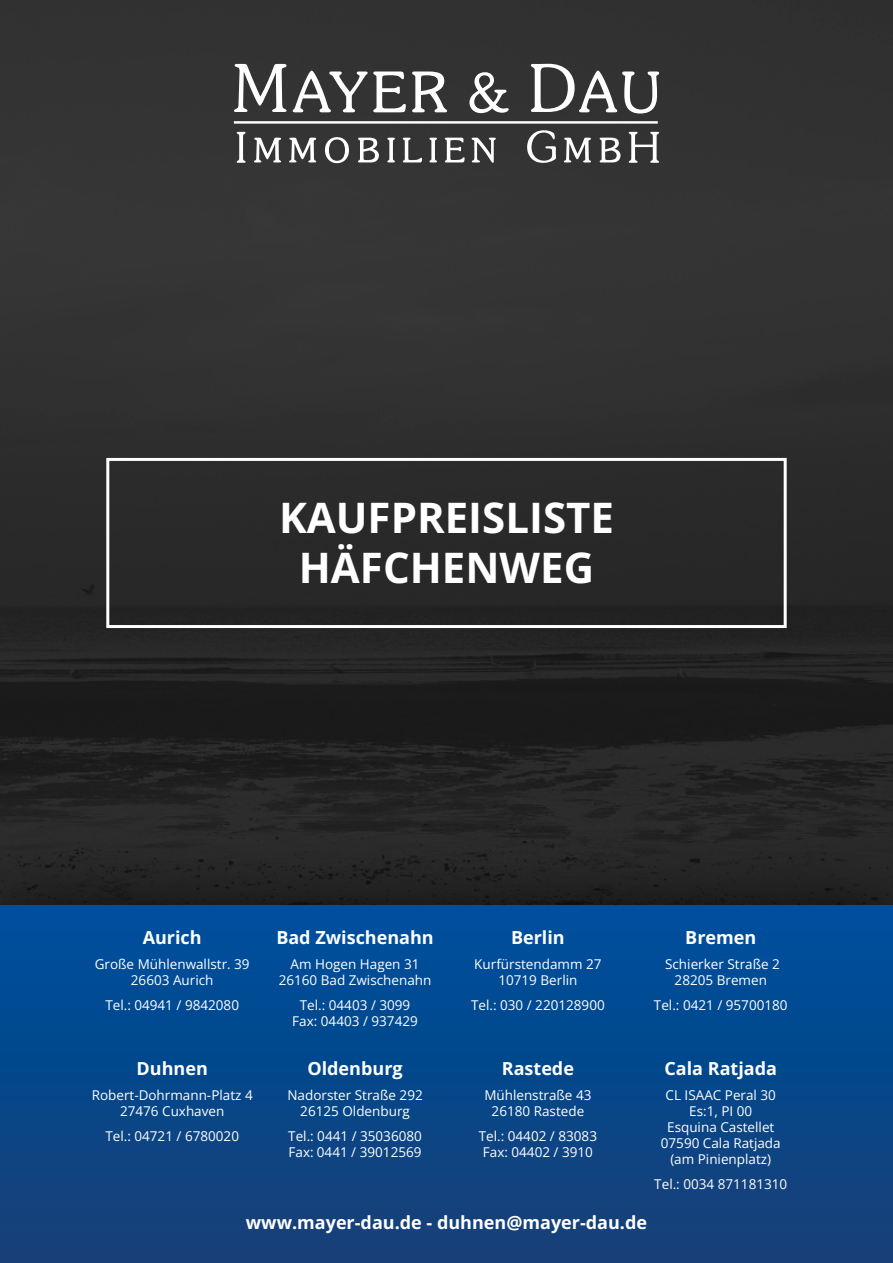
<style>
.page{position:relative;width:893px;height:1263px;background:#fff}
.page>*{position:absolute;margin:0;border:0;box-sizing:border-box;transform-origin:0 0}
.t1{font:700 42px/50.4px "Open Sans";color:#fff;text-align:center}
.t2{font:700 18px "Open Sans";color:#fff}
.t3{font:13.5px/16.2px "Open Sans";color:#fff;text-align:center}
</style>
<div class="page">
<img style="left:0;top:0;width:893px;height:826px">
<div style="left:0;top:826px;width:893px;height:437px;background:#252525"></div>
<div style="left:0;top:906px;width:893px;height:357px;background:linear-gradient(to bottom,#004f9e,#163f76)"></div>
<svg style="left:234px;top:64px;width:425px;height:99px"></svg>
<div style="left:106px;top:458px;width:681px;height:170px;border:3px solid #fff"></div>
<h1 class="t1" style="left:279px;top:491px;width:336px">KAUFPREISLISTE<br>HÄFCHENWEG</h1>
<h2 class="t2" style="left:143px;top:925px;width:60px">Aurich</h2>
<p class="t3" style="left:95px;top:955px;width:156px">Große Mühlenwallstr. 39<br>26603 Aurich</p>
<p class="t3" style="left:105px;top:996px;width:135px">Tel.: 04941 / 9842080</p>
<h2 class="t2" style="left:137px;top:1056px;width:73px">Duhnen</h2>
<p class="t3" style="left:92px;top:1086px;width:163px">Robert-Dohrmann-Platz 4<br>27476 Cuxhaven</p>
<p class="t3" style="left:105px;top:1127px;width:135px">Tel.: 04721 / 6780020</p>
<h2 class="t2" style="left:276px;top:925px;width:159px">Bad Zwischenahn</h2>
<p class="t3" style="left:279px;top:955px;width:154px">Am Hogen Hagen 31<br>26160 Bad Zwischenahn</p>
<p class="t3" style="left:292px;top:996px;width:127px">Tel.: 04403 / 3099<br>Fax: 04403 / 937429</p>
<h2 class="t2" style="left:307px;top:1056px;width:97px">Oldenburg</h2>
<p class="t3" style="left:287px;top:1086px;width:137px">Nadorster Straße 292<br>26125 Oldenburg</p>
<p class="t3" style="left:288px;top:1127px;width:135px;text-align:left">Tel.: 0441 / 35036080<br>Fax: 0441 / 39012569</p>
<h2 class="t2" style="left:511px;top:925px;width:55px">Berlin</h2>
<p class="t3" style="left:474px;top:955px;width:129px">Kurfürstendamm 27<br>10719 Berlin</p>
<p class="t3" style="left:471px;top:996px;width:135px">Tel.: 030 / 220128900</p>
<h2 class="t2" style="left:502px;top:1056px;width:74px">Rastede</h2>
<p class="t3" style="left:484px;top:1086px;width:109px">Mühlenstraße 43<br>26180 Rastede</p>
<p class="t3" style="left:479px;top:1127px;width:120px">Tel.: 04402 / 83083<br>Fax: 04402 / 3910</p>
<h2 class="t2" style="left:685px;top:925px;width:73px">Bremen</h2>
<p class="t3" style="left:665px;top:955px;width:116px">Schierker Straße 2<br>28205 Bremen</p>
<p class="t3" style="left:654px;top:996px;width:135px">Tel.: 0421 / 95700180</p>
<h2 class="t2" style="left:664px;top:1056px;width:114px">Cala Ratjada</h2>
<p class="t3" style="left:661px;top:1086px;width:121px">CL ISAAC Peral 30<br>Es:1, PI 00<br>Esquina Castellet<br>07590 Cala Ratjada (am Pinienplatz)</p>
<p class="t3" style="left:654px;top:1176px;width:134px">Tel.: 0034 871181310</p>
<h2 class="t2" style="left:246px;top:1210px;width:403px">www.mayer-dau.de - duhnen@mayer-dau.de</h2>
</div>
